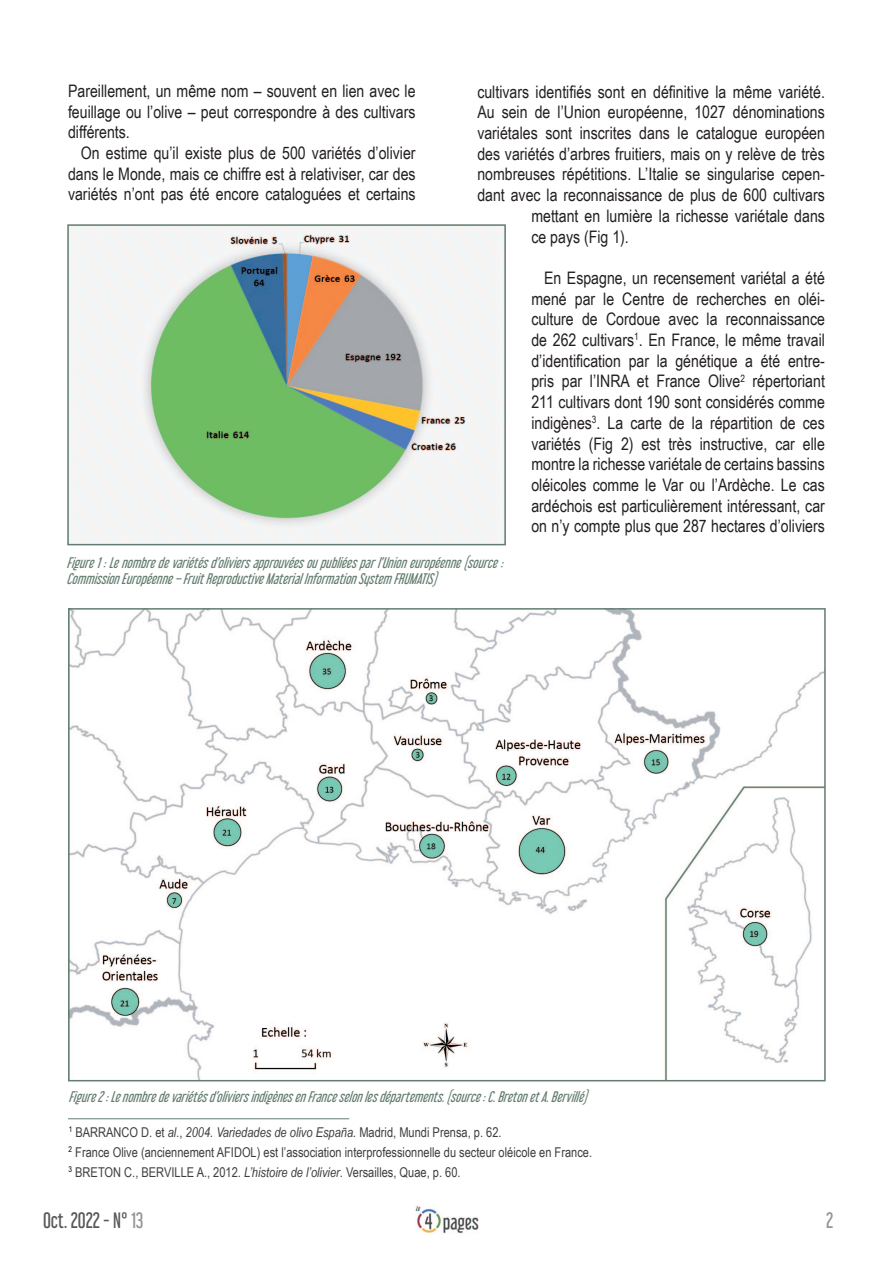
<style>
.page{position:relative;width:893px;height:1263px;background:#fff}
.page>*{position:absolute;margin:0;border:0;box-sizing:border-box;transform-origin:0 0}
.t1{font:19.5px "Libel Suit Rg";color:#57585a}
.t2{font:19.5px "Libel Suit Rg";color:#939598}
.t3{font:17.25px/20.7px "Arial Narrow";color:#231f20;text-align:justify}
.t4{font:italic 13.5px/16.2px "Libel Suit Rg";color:#637d70}
.t5{font:13.5px/20.1px "Arial Narrow";color:#3e3e3f}
.s1{font-style:italic}
.s2{color:#939598}
</style>
<div class="page">
<img style="left:415px;top:1205px;width:64px;height:29px">
<img style="left:70px;top:227px;width:433px;height:315px">
<div style="left:67px;top:224px;width:439px;height:321px;border:2px solid #637d70"></div>
<hr style="left:68px;top:1118px;width:281px;height:1px;background:#637d70">
<img style="left:71px;top:611px;width:752px;height:467px">
<div style="left:68px;top:608px;width:758px;height:473px;border:2px solid #637d70"></div>
<p class="t3" style="left:68px;top:80px;width:349px">Pareillement, un même nom – souvent en lien avec le feuillage ou l’olive – peut correspondre à des cultivars différents.</p>
<p class="t3" style="left:68px;top:142px;width:349px;text-indent:13px">On estime qu’il existe plus de 500 variétés d’olivier dans le Monde, mais ce chiffre est à relativiser, car des variétés n’ont pas été encore cataloguées et certains</p>
<p class="t3" style="left:477px;top:81px;width:349px">cultivars identifiés sont en définitive la même variété.</p>
<p class="t3" style="left:477px;top:101px;width:349px">Au sein de l’Union européenne, 1027 dénominations</p>
<p class="t3" style="left:477px;top:122px;width:349px">variétales sont inscrites dans le catalogue européen</p>
<p class="t3" style="left:477px;top:143px;width:349px">des variétés d’arbres fruitiers, mais on y relève de très</p>
<p class="t3" style="left:477px;top:163px;width:349px">nombreuses répétitions. L’Italie se singularise cepen-</p>
<p class="t3" style="left:477px;top:184px;width:349px">dant avec la reconnaissance de plus de 600 cultivars</p>
<p class="t3" style="left:531px;top:205px;width:295px">mettant en lumière la richesse variétale dans</p>
<p class="t3" style="left:531px;top:225px;width:99px">ce pays (Fig 1).</p>
<p class="t3" style="left:531px;top:267px;width:295px;text-indent:13px">En Espagne, un recensement variétal a été mené par le Centre de recherches en oléi&shy;culture de Cordoue avec la reconnaissance de 262 cultivars<sup>1</sup>. En France, le même travail d’identification par la génétique a été entre&shy;pris par l’INRA et France Olive<sup>2</sup> répertoriant 211 cultivars dont 190 sont considérés comme indigènes<sup>3</sup>. La carte de la répartition de ces variétés (Fig 2) est très instructive, car elle montre la richesse variétale de certains bassins oléicoles comme le Var ou l’Ardèche. Le cas ardéchois est particulièrement intéressant, car on n’y compte plus que 287 hectares d’oliviers</p>
<p class="t4" style="left:67px;top:553px;width:444px">Figure1 :Lenombredevariétésd’oliviersapprouvéesoupubliéesparl’Unioneuropéenne(source :<br>CommissionEuropéenne–FruitReproductiveMaterialInformationSystemFRUMATIS)</p>
<p class="t4" style="left:68px;top:1087px;width:526px">Figure2:Lenombredevariétésd’oliviersindigènesenFranceselonlesdépartements.(source :C.BretonetA.Bervillé)</p>
<p class="t5" style="left:69px;top:1121px;width:525px"><sup>1</sup> BARRANCO D. et <span class="s1">al.</span>, <span class="s1">2004. Variedades de olivo España.</span> Madrid, Mundi Prensa, p. 62.<br><sup>2</sup> France Olive (anciennement AFIDOL) est l’association interprofessionnelle du secteur oléicole en France.<br><sup>3</sup> BRETON C., BERVILLE A., 2012. <span class="s1">L’histoire de l’olivier</span>. Versailles, Quae, p. 60.</p>
<p class="t1" style="left:43px;top:1204px;width:102px">Oct. 2022 - N° <span class="s2">13</span></p>
<p class="t2" style="left:826px;top:1204px;width:9px">2</p>
</div>
